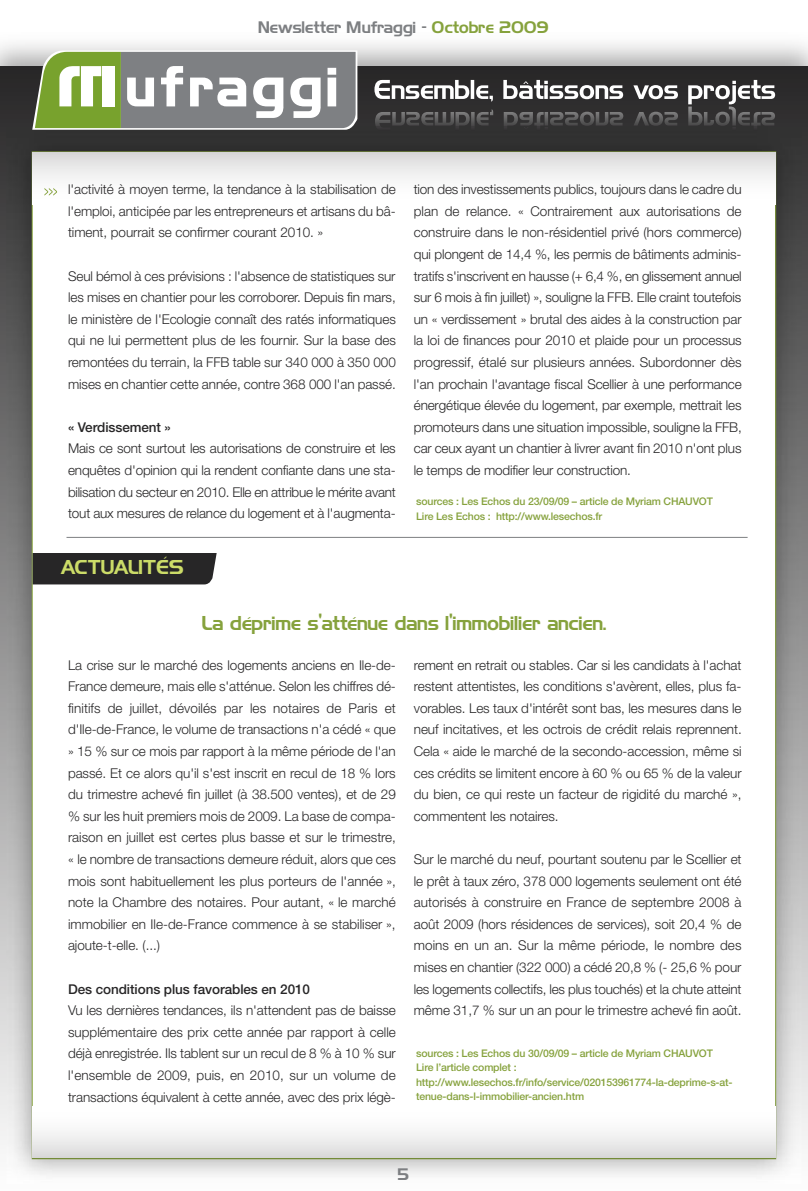
<style>
.page{position:relative;width:808px;height:1191px;background:#fff}
.page>*{position:absolute;margin:0;border:0;box-sizing:border-box;transform-origin:0 0}
.t1{font:18px "Hancock Park Laser";color:#86a23d}
.t2{font:18px "Hancock Park Laser";color:#ccdc68}
.t3{font:15px "Hancock Park Laser";color:#7d7f82}
.t4{font:300 13.5px/21.6px "Helvetica Neue";letter-spacing:-.005em;color:#272627;text-align:justify}
.t5{font:500 13.5px "Helvetica Neue";letter-spacing:-.005em;color:#272627}
.t6{font:500 10.5px/14.5px "Helvetica Neue";letter-spacing:-.015em;color:#86a23d}
.s1{color:#86a23d}
</style>
<div class="page">
<div style="left:0;top:66px;width:808px;height:1125px;background:linear-gradient(to bottom,#272627,#fdfdfd)"></div>
<img style="left:6px;top:126px;width:795px;height:1058px">
<div style="left:33px;top:152px;width:742px;height:1006px;background:#fff"></div>
<svg style="left:32px;top:50px;width:325px;height:80px"></svg>
<svg style="left:374px;top:80px;width:401px;height:24px"></svg>
<img style="left:375px;top:107px;width:400px;height:19px">
<div style="left:376px;top:126px;width:381px;height:5px;background:#313131"></div>
<svg style="left:44px;top:188px;width:13px;height:8px"></svg>
<hr style="left:66px;top:537px;width:681px;height:1px;background:#7d7f82">
<div style="left:33px;top:553px;width:184px;height:31px;background:#272627"></div>
<p class="t3" style="left:259px;top:19px;width:292px">Newsletter Mufraggi - <span class="s1">Octobre 2009</span></p>
<p class="t4" style="left:68px;top:180px;width:329px">l'activité à moyen terme, la tendance à la stabilisation de l'emploi, anticipée par les entrepreneurs et artisans du bâ&shy;timent, pourrait se confirmer courant 2010. »</p>
<p class="t4" style="left:68px;top:266px;width:329px">Seul bémol à ces prévisions : l'absence de statistiques sur les mises en chantier pour les corroborer. Depuis fin mars, le ministère de l'Ecologie connaît des ratés informatiques qui ne lui permettent plus de les fournir. Sur la base des remontées du terrain, la FFB table sur 340 000 à 350 000 mises en chantier cette année, contre 368 000 l'an passé.</p>
<p class="t5" style="left:68px;top:422px;width:104px">« Verdissement »</p>
<p class="t4" style="left:68px;top:439px;width:329px">Mais ce sont surtout les autorisations de construire et les enquêtes d'opinion qui la rendent confiante dans une sta&shy;bilisation du secteur en 2010. Elle en attribue le mérite avant tout aux mesures de relance du logement et à l'augmenta-</p>
<h1 class="t2" style="left:61px;top:557px;width:125px">ACTUALITÉS</h1>
<p class="t4" style="left:414px;top:180px;width:329px">tion des investissements publics, toujours dans le cadre du plan de relance. « Contrairement aux autorisations de construire dans le non-résidentiel privé (hors commerce) qui plongent de 14,4 %, les permis de bâtiments adminis&shy;tratifs s'inscrivent en hausse (+ 6,4 %, en glissement annuel sur 6 mois à fin juillet) », souligne la FFB. Elle craint toutefois un « verdissement » brutal des aides à la construction par la loi de finances pour 2010 et plaide pour un processus progressif, étalé sur plusieurs années. Subordonner dès l'an prochain l'avantage fiscal Scellier à une performance énergétique élevée du logement, par exemple, mettrait les promoteurs dans une situation impossible, souligne la FFB, car ceux ayant un chantier à livrer avant fin 2010 n'ont plus le temps de modifier leur construction.</p>
<p class="t6" style="left:416px;top:495px;width:298px">sources : Les Echos du 23/09/09 – article de Myriam CHAUVOT<br>Lire Les Echos : http://www.lesechos.fr</p>
<h1 class="t1" style="left:203px;top:613px;width:406px">La déprime s'atténue dans l'immobilier ancien.</h1>
<p class="t4" style="left:68px;top:655px;width:329px">La crise sur le marché des logements anciens en Ile-de-France demeure, mais elle s'atténue. Selon les chiffres dé&shy;finitifs de juillet, dévoilés par les notaires de Paris et d'Ile-de-France, le volume de transactions n'a cédé « que » 15 % sur ce mois par rapport à la même période de l'an passé. Et ce alors qu'il s'est inscrit en recul de 18 % lors du trimestre achevé fin juillet (à 38.500 ventes), et de 29 % sur les huit premiers mois de 2009. La base de compa&shy;raison en juillet est certes plus basse et sur le trimestre, « le nombre de transactions demeure réduit, alors que ces mois sont habituellement les plus porteurs de l'année », note la Chambre des notaires. Pour autant, « le marché immobilier en Ile-de-France commence à se stabiliser », ajoute-t-elle. (...)</p>
<p class="t5" style="left:68px;top:984px;width:244px">Des conditions plus favorables en 2010</p>
<p class="t4" style="left:68px;top:1001px;width:329px">Vu les dernières tendances, ils n'attendent pas de baisse supplémentaire des prix cette année par rapport à celle déjà enregistrée. Ils tablent sur un recul de 8 % à 10 % sur l'ensemble de 2009, puis, en 2010, sur un volume de transactions équivalent à cette année, avec des prix légè-</p>
<p class="t4" style="left:414px;top:655px;width:329px">rement en retrait ou stables. Car si les candidats à l'achat restent attentistes, les conditions s'avèrent, elles, plus fa&shy;vorables. Les taux d'intérêt sont bas, les mesures dans le neuf incitatives, et les octrois de crédit relais reprennent.<br>Cela « aide le marché de la secondo-accession, même si ces crédits se limitent encore à 60 % ou 65 % de la valeur du bien, ce qui reste un facteur de rigidité du marché », commentent les notaires.</p>
<p class="t4" style="left:414px;top:849px;width:329px">Sur le marché du neuf, pourtant soutenu par le Scellier et le prêt à taux zéro, 378 000 logements seulement ont été autorisés à construire en France de septembre 2008 à août 2009 (hors résidences de services), soit 20,4 % de moins en un an. Sur la même période, le nombre des mises en chantier (322 000) a cédé 20,8 % (- 25,6 % pour les logements collectifs, les plus touchés) et la chute atteint même 31,7 % sur un an pour le trimestre achevé fin août.</p>
<p class="t6" style="left:416px;top:1046px;width:318px">sources : Les Echos du 30/09/09 – article de Myriam CHAUVOT Lire l’article complet : http://www.lesechos.fr/info/service/020153961774-la-deprime-s-at&shy;tenue-dans-l-immobilier-ancien.htm</p>
<p class="t3" style="left:398px;top:1165px;width:13px">5</p>
</div>
